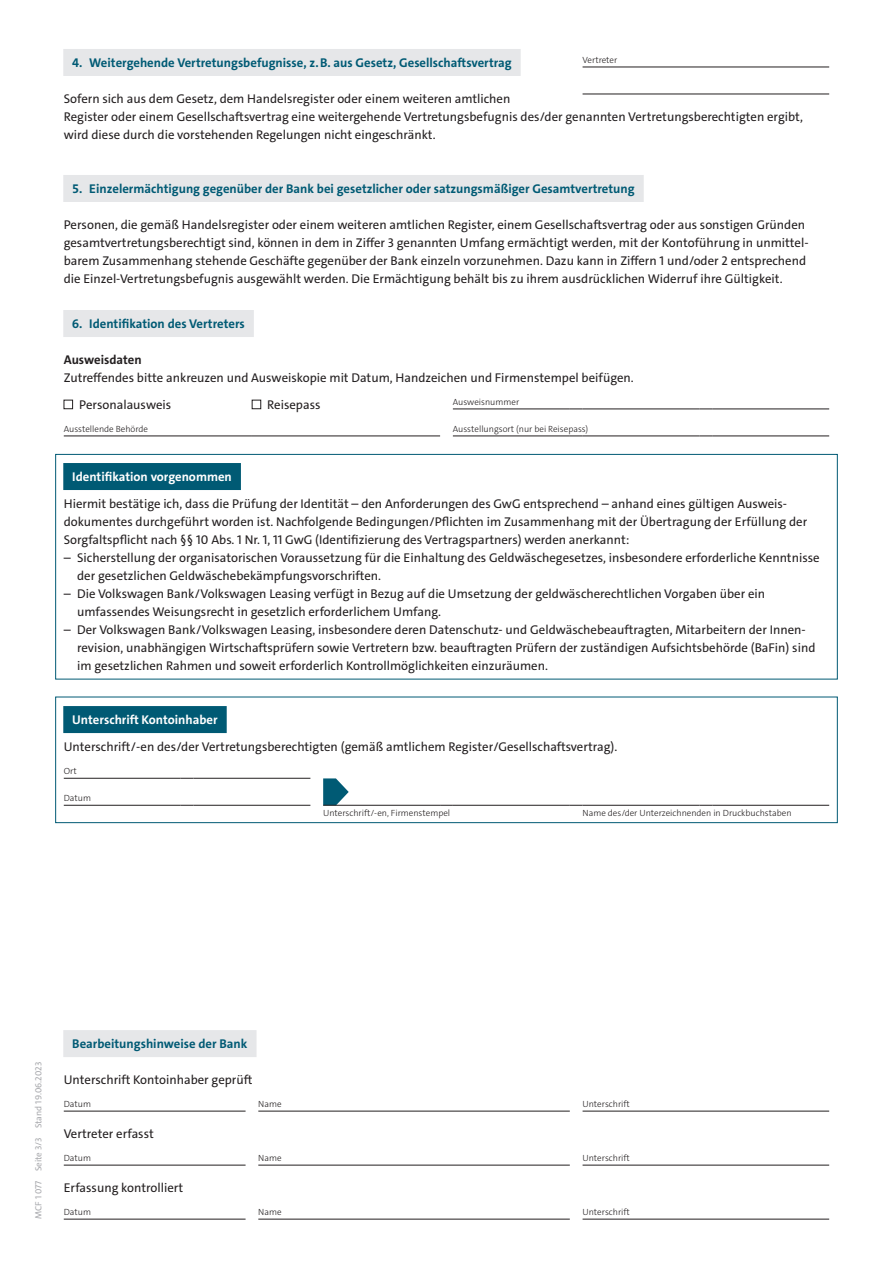
<style>
.page{position:relative;width:893px;height:1263px;background:#fff}
.page>*{position:absolute;margin:0;border:0;box-sizing:border-box;transform-origin:0 0}
.t1{font:12.75px/18px "VWAG The Sans";color:#231f20}
.t2{font:700 12.75px "VWAG The Sans";color:#005a74}
.t3{font:700 12.75px "VWAG The Sans";color:#fff}
.t4{font:700 12.75px "VWAG The Sans";color:#231f20}
.t5{font:300 9px "VWAG The Sans";color:#231f20}
.t6{font:9px "VWAG The Sans";color:#a8a9ad}
</style>
<div class="page">
<svg style="left:323px;top:778px;width:26px;height:27px"></svg>
<svg style="left:570px;top:805px;width:13px;height:1px"></svg>
<hr style="left:583px;top:805px;width:116px;height:1px;background:#231f20">
<hr style="left:64px;top:778px;width:117px;height:1px;background:#231f20">
<svg style="left:181px;top:778px;width:12px;height:1px"></svg>
<hr style="left:193px;top:778px;width:117px;height:1px;background:#231f20">
<hr style="left:64px;top:805px;width:117px;height:1px;background:#231f20">
<svg style="left:181px;top:805px;width:12px;height:1px"></svg>
<hr style="left:193px;top:805px;width:117px;height:1px;background:#231f20">
<hr style="left:323px;top:805px;width:117px;height:1px;background:#231f20">
<svg style="left:440px;top:805px;width:13px;height:1px"></svg>
<hr style="left:453px;top:805px;width:117px;height:1px;background:#231f20">
<svg style="left:699px;top:805px;width:13px;height:1px"></svg>
<hr style="left:712px;top:805px;width:117px;height:1px;background:#231f20">
<div style="left:63px;top:463px;width:178px;height:27px;background:#005a74"></div>
<div style="left:55px;top:454px;width:783px;height:225px;border:1px solid #005a74"></div>
<div style="left:63px;top:1030px;width:194px;height:27px;background:#e6e7e9"></div>
<hr style="left:258px;top:1165px;width:312px;height:1px;background:#231f20">
<hr style="left:583px;top:1165px;width:246px;height:1px;background:#231f20">
<hr style="left:64px;top:1165px;width:182px;height:1px;background:#231f20">
<hr style="left:258px;top:1111px;width:312px;height:1px;background:#231f20">
<hr style="left:583px;top:1111px;width:246px;height:1px;background:#231f20">
<hr style="left:64px;top:1111px;width:182px;height:1px;background:#231f20">
<hr style="left:258px;top:1219px;width:312px;height:1px;background:#231f20">
<hr style="left:583px;top:1219px;width:246px;height:1px;background:#231f20">
<hr style="left:64px;top:1219px;width:182px;height:1px;background:#231f20">
<hr style="left:583px;top:67px;width:246px;height:1px;background:#231f20">
<hr style="left:583px;top:94px;width:246px;height:1px;background:#231f20">
<div style="left:63px;top:49px;width:458px;height:27px;background:#e6e7e9"></div>
<div style="left:63px;top:175px;width:581px;height:27px;background:#e6e7e9"></div>
<div style="left:63px;top:310px;width:191px;height:27px;background:#e6e7e9"></div>
<hr style="left:64px;top:436px;width:188px;height:1px;background:#231f20">
<svg style="left:699px;top:436px;width:13px;height:1px"></svg>
<hr style="left:712px;top:436px;width:117px;height:1px;background:#231f20">
<hr style="left:453px;top:436px;width:117px;height:1px;background:#231f20">
<svg style="left:570px;top:436px;width:13px;height:1px"></svg>
<hr style="left:583px;top:436px;width:116px;height:1px;background:#231f20">
<hr style="left:252px;top:436px;width:188px;height:1px;background:#231f20">
<svg style="left:699px;top:409px;width:13px;height:1px"></svg>
<hr style="left:712px;top:409px;width:117px;height:1px;background:#231f20">
<hr style="left:453px;top:409px;width:117px;height:1px;background:#231f20">
<svg style="left:570px;top:409px;width:13px;height:1px"></svg>
<hr style="left:583px;top:409px;width:116px;height:1px;background:#231f20">
<div style="left:64px;top:400px;width:9px;height:9px;border:1px solid #231f20"></div>
<div style="left:252px;top:400px;width:9px;height:9px;border:1px solid #231f20"></div>
<div style="left:63px;top:706px;width:164px;height:27px;background:#005a74"></div>
<div style="left:55px;top:697px;width:783px;height:126px;border:1px solid #005a74"></div>
<p class="t5" style="left:583px;top:54px;width:36px">Vertreter</p>
<p class="t2" style="left:72px;top:54px;width:441px">4. Weitergehende Vertretungsbefugnisse, z.B. aus Gesetz, Gesellschaftsvertrag</p>
<p class="t1" style="left:64px;top:90px;width:741px">Sofern sich aus dem Gesetz, dem Handelsregister oder einem weiteren amtlichen<br>Register oder einem Gesellschaftsvertrag eine weitergehende Vertretungsbefugnis des/der genannten Vertretungsberechtigten ergibt, wird diese durch die vorstehenden Regelungen nicht eingeschränkt.</p>
<p class="t2" style="left:72px;top:180px;width:564px">5. Einzelermächtigung gegenüber der Bank bei gesetzlicher oder satzungsmäßiger Gesamtvertretung</p>
<p class="t1" style="left:64px;top:216px;width:746px">Personen, die gemäß Handelsregister oder einem weiteren amtlichen Register, einem Gesellschaftsvertrag oder aus sonstigen Gründen gesamtvertretungsberechtigt sind, können in dem in Ziffer 3 genannten Umfang ermächtigt werden, mit der Kontoführung in unmittel&shy;barem Zusammenhang stehende Geschäfte gegenüber der Bank einzeln vorzunehmen. Dazu kann in Ziffern 1 und/oder 2 entsprechend die Einzel-Vertretungsbefugnis ausgewählt werden. Die Ermächtigung behält bis zu ihrem ausdrücklichen Widerruf ihre Gültigkeit.</p>
<p class="t2" style="left:72px;top:315px;width:174px">6. Identifikation des Vertreters</p>
<p class="t4" style="left:64px;top:351px;width:79px">Ausweisdaten</p>
<p class="t1" style="left:79px;top:364px;width:556px;line-height:26.8px;text-indent:-15px">Zutreffendes bitte ankreuzen und Ausweiskopie mit Datum, Handzeichen und Firmenstempel beifügen.<br>Personalausweis</p>
<p class="t1" style="left:267px;top:396px;width:55px">Reisepass</p>
<p class="t5" style="left:453px;top:396px;width:68px">Ausweisnummer</p>
<p class="t5" style="left:64px;top:423px;width:86px">Ausstellende Behörde</p>
<p class="t5" style="left:453px;top:423px;width:137px">Ausstellungsort (nur bei Reisepass)</p>
<p class="t3" style="left:72px;top:468px;width:161px">Identifikation vorgenommen</p>
<p class="t1" style="left:64px;top:495px;width:745px">Hiermit bestätige ich, dass die Prüfung der Identität – den Anforderungen des GwG entsprechend – anhand eines gültigen Ausweis&shy;dokumentes durchgeführt worden ist. Nachfolgende Bedingungen/Pflichten im Zusammenhang mit der Übertragung der Erfüllung der<br>Sorgfaltspflicht nach §§ 10 Abs. 1 Nr. 1, 11 GwG (Identifizierung des Vertragspartners) werden anerkannt:</p>
<p class="t1" style="left:77px;top:549px;width:744px;text-indent:-13px">– Sicherstellung der organisatorischen Voraussetzung für die Einhaltung des Geldwäschegesetzes, insbesondere erforderliche Kenntnisse der gesetzlichen Geldwäschebekämpfungsvorschriften.</p>
<p class="t1" style="left:77px;top:585px;width:689px;text-indent:-13px">– Die Volkswagen Bank/Volkswagen Leasing verfügt in Bezug auf die Umsetzung der geldwäscherechtlichen Vorgaben über ein umfassendes Weisungsrecht in gesetzlich erforderlichem Umfang.</p>
<p class="t1" style="left:77px;top:621px;width:740px;text-indent:-13px">– Der Volkswagen Bank/Volkswagen Leasing, insbesondere deren Datenschutz- und Geldwäschebeauftragten, Mitarbeitern der Innen&shy;revision, unabhängigen Wirtschaftsprüfern sowie Vertretern bzw. beauftragten Prüfern der zuständigen Aufsichtsbehörde (BaFin) sind im gesetzlichen Rahmen und soweit erforderlich Kontrollmöglichkeiten einzuräumen.</p>
<p class="t3" style="left:72px;top:711px;width:147px">Unterschrift Kontoinhaber</p>
<p class="t1" style="left:64px;top:738px;width:555px">Unterschrift/-en des/der Vertretungsberechtigten (gemäß amtlichem Register/Gesellschaftsvertrag).</p>
<p class="t5" style="left:64px;top:765px;width:15px">Ort</p>
<p class="t5" style="left:64px;top:792px;width:29px">Datum</p>
<p class="t5" style="left:323px;top:807px;width:129px">Unterschrift/-en, Firmenstempel</p>
<p class="t5" style="left:583px;top:807px;width:210px">Name des/der Unterzeichnenden in Druckbuchstaben</p>
<p class="t6" style="left:33px;top:1219px;width:159px;rotate:-90deg">MCF 1 077 Seite 3/3 Stand 19.06.2023</p>
<p class="t2" style="left:72px;top:1035px;width:177px">Bearbeitungshinweise der Bank</p>
<p class="t1" style="left:64px;top:1071px;width:190px">Unterschrift Kontoinhaber geprüft</p>
<p class="t5" style="left:64px;top:1098px;width:29px">Datum</p>
<p class="t5" style="left:258px;top:1098px;width:25px">Name</p>
<p class="t5" style="left:583px;top:1098px;width:49px">Unterschrift</p>
<p class="t1" style="left:64px;top:1125px;width:92px">Vertreter erfasst</p>
<p class="t5" style="left:64px;top:1152px;width:29px">Datum</p>
<p class="t5" style="left:258px;top:1152px;width:25px">Name</p>
<p class="t5" style="left:583px;top:1152px;width:49px">Unterschrift</p>
<p class="t1" style="left:64px;top:1179px;width:121px">Erfassung kontrolliert</p>
<p class="t5" style="left:64px;top:1206px;width:29px">Datum</p>
<p class="t5" style="left:258px;top:1206px;width:25px">Name</p>
<p class="t5" style="left:583px;top:1206px;width:49px">Unterschrift</p>
</div>
